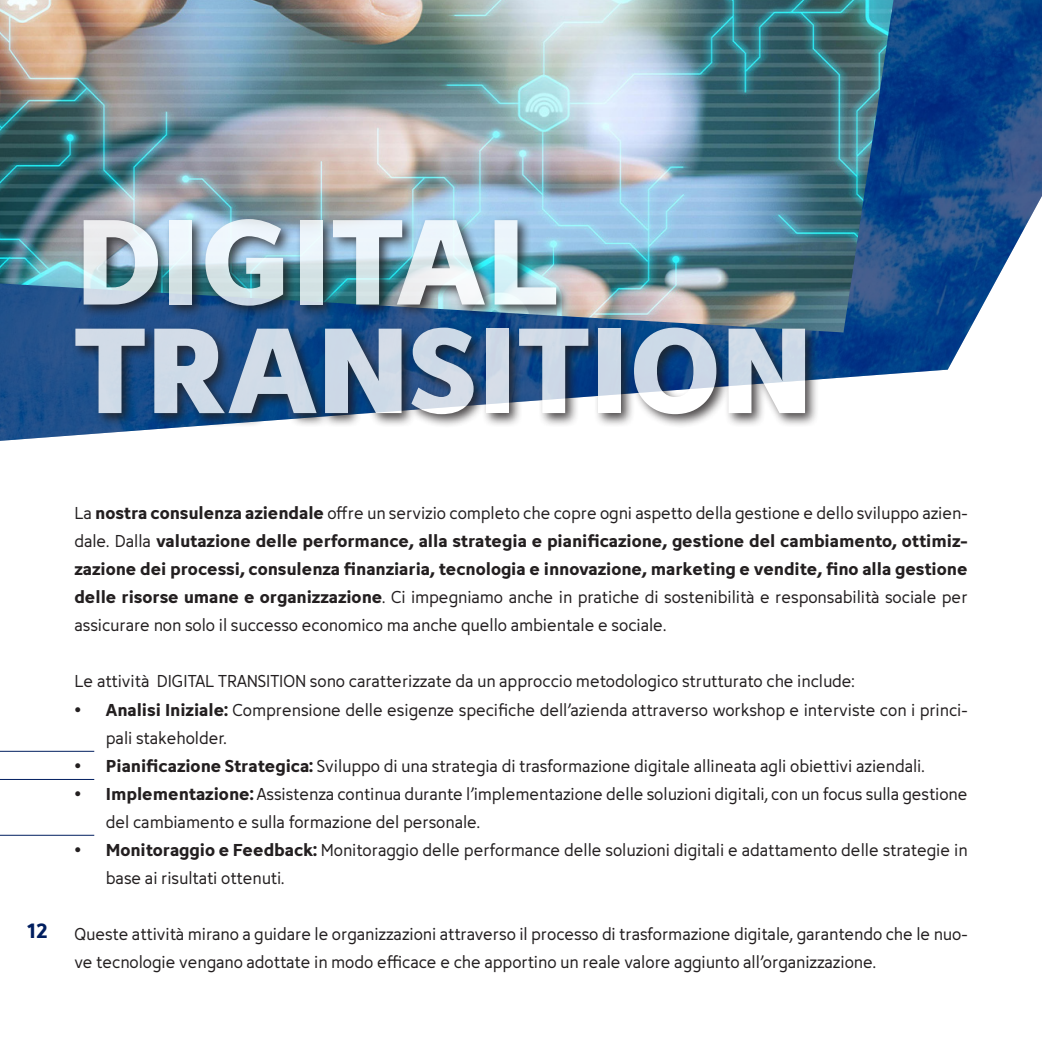
<style>
.page{position:relative;width:1042px;height:1042px;background:#fff}
.page>*{position:absolute;margin:0;border:0;box-sizing:border-box;transform-origin:0 0}
.t1{font:900 122.5px/108.5px "Avancement 2020";color:#fff}
.t2{font:700 21px "Avancement 2020";color:#011e5f}
.t3{font:17.5px/28px "Avancement 2020";color:#231f20}
.t4{font:700 17.5px/28px "Avancement 2020";color:#231f20;text-align:justify}
.s1{font-weight:400}
.s2{font-weight:700}
</style>
<div class="page">
<img style="left:0;top:0;width:1042px;height:441px">
<img style="left:0;top:0;width:893px;height:332px">
<img style="left:71px;top:215px;width:748px;height:213px">
<hr style="left:0;top:751px;width:94px;height:1px;background:#011e5f">
<hr style="left:0;top:779px;width:94px;height:1px;background:#011e5f">
<hr style="left:0;top:835px;width:94px;height:1px;background:#011e5f">
<h1 class="t1" style="left:74px;top:200px;width:738px">DIGITAL<br>TRANSITION</h1>
<p class="t2" style="left:26px;top:912px;width:23px">12</p>
<p class="t4" style="left:74px;top:498px;width:894px"><span class="s1">La</span> nostra consulenza aziendale <span class="s1">offre un servizio completo che copre ogni aspetto della gestione e dello sviluppo azien&shy;dale. Dalla</span> valutazione delle performance, alla strategia e pianificazione, gestione del cambiamento, ottimiz&shy;zazione dei processi, consulenza finanziaria, tecnologia e innovazione, marketing e vendite, fino alla gestione delle risorse umane e organizzazione<span class="s1">. Ci impegniamo anche in pratiche di sostenibilità e responsabilità sociale per assicurare non solo il successo economico ma anche quello ambientale e sociale.</span></p>
<p class="t3" style="left:74px;top:667px;width:782px">Le attività DIGITAL TRANSITION sono caratterizzate da un approccio metodologico strutturato che include:</p>
<p class="t3" style="left:106px;top:695px;width:863px;text-indent:-32px"><span class="s2">• Analisi Iniziale:</span> Comprensione delle esigenze specifiche dell’azienda attraverso workshop e interviste con i princi&shy;pali stakeholder.</p>
<p class="t3" style="left:74px;top:751px;width:852px"><span class="s2">• Pianificazione Strategica:</span> Sviluppo di una strategia di trasformazione digitale allineata agli obiettivi aziendali.</p>
<p class="t3" style="left:106px;top:779px;width:863px;text-indent:-32px"><span class="s2">• Implementazione:</span> Assistenza continua durante l’implementazione delle soluzioni digitali, con un focus sulla gestione del cambiamento e sulla formazione del personale.</p>
<p class="t3" style="left:106px;top:835px;width:863px;text-indent:-32px"><span class="s2">• Monitoraggio e Feedback:</span> Monitoraggio delle performance delle soluzioni digitali e adattamento delle strategie in base ai risultati ottenuti.</p>
<p class="t3" style="left:74px;top:919px;width:894px">Queste attività mirano a guidare le organizzazioni attraverso il processo di trasformazione digitale, garantendo che le nuo&shy;ve tecnologie vengano adottate in modo efficace e che apportino un reale valore aggiunto all’organizzazione.</p>
</div>
